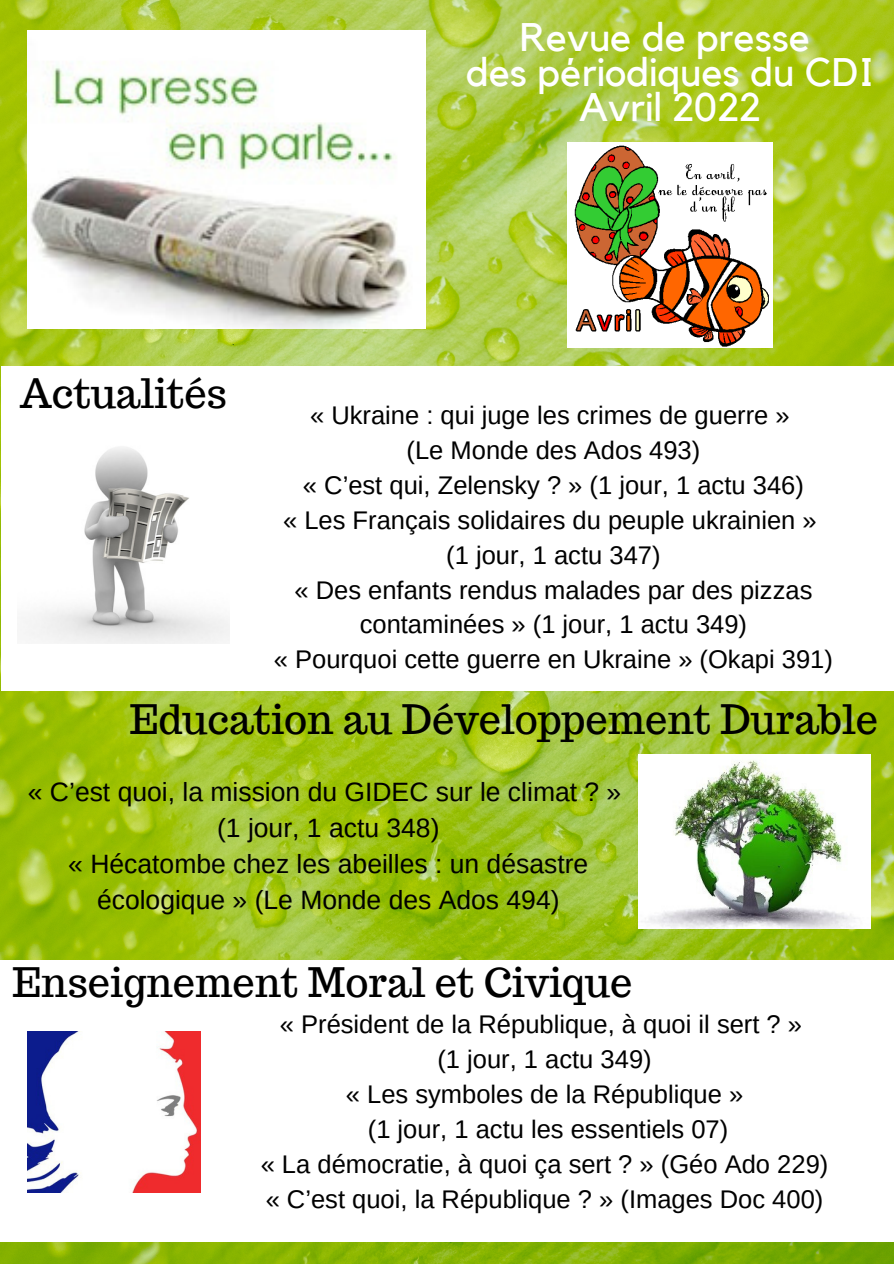
<style>
.page{position:relative;width:894px;height:1264px;background:#fff}
.page>*{position:absolute;margin:0;border:0;box-sizing:border-box;transform-origin:0 0}
.t1{font:39.75px "Trocchi";color:#000}
.t2{font:39.75px "Kollektif";color:#fff}
.t3{font:26.55px/36px "Arimo";color:#000;text-align:center}
.t4{font:25.5px/35px "Arimo";color:#000;text-align:center}
</style>
<div class="page">
<img style="left:0;top:0;width:893px;height:1263px">
<img style="left:28px;top:30px;width:397px;height:299px">
<div style="left:1px;top:366px;width:892px;height:324px;background:#fff"></div>
<img style="left:24px;top:447px;width:205px;height:196px">
<div style="left:0;top:959px;width:893px;height:282px;background:#fff"></div>
<img style="left:567px;top:143px;width:205px;height:205px">
<img style="left:638px;top:754px;width:232px;height:174px">
<img style="left:28px;top:1031px;width:172px;height:161px">
<p class="t2" style="left:519px;top:19px;width:291px">Revue de presse</p>
<p class="t2" style="left:465px;top:53px;width:410px">des périodiques du CDI</p>
<p class="t2" style="left:579px;top:88px;width:183px">Avril 2022</p>
<p class="t1" style="left:20px;top:368px;width:209px">Actualités</p>
<p class="t4" style="left:310px;top:397px;width:481px">« Ukraine : qui juge les crimes de guerre »</p>
<p class="t4" style="left:406px;top:432px;width:295px">(Le Monde des Ados 493)</p>
<p class="t4" style="left:303px;top:467px;width:502px">« C’est qui, Zelensky ? » (1 jour, 1 actu 346)</p>
<p class="t4" style="left:283px;top:502px;width:535px">« Les Français solidaires du peuple ukrainien »</p>
<p class="t4" style="left:446px;top:537px;width:216px">(1 jour, 1 actu 347)</p>
<p class="t4" style="left:294px;top:572px;width:519px">« Des enfants rendus malades par des pizzas contaminées » (1 jour, 1 actu 349)</p>
<p class="t4" style="left:274px;top:642px;width:560px">« Pourquoi cette guerre en Ukraine » (Okapi 391)</p>
<p class="t1" style="left:130px;top:693px;width:749px">Education au Développement Durable</p>
<p class="t3" style="left:28px;top:773px;width:595px">« C’est quoi, la mission du GIDEC sur le climat ? »</p>
<p class="t3" style="left:217px;top:809px;width:224px">(1 jour, 1 actu 348)</p>
<p class="t3" style="left:68px;top:845px;width:521px">« Hécatombe chez les abeilles : un désastre écologique » (Le Monde des Ados 494)</p>
<p class="t1" style="left:13px;top:957px;width:621px">Enseignement Moral et Civique</p>
<p class="t4" style="left:280px;top:1007px;width:523px">« Président de la République, à quoi il sert ? »</p>
<p class="t4" style="left:437px;top:1041px;width:216px">(1 jour, 1 actu 349)</p>
<p class="t4" style="left:346px;top:1076px;width:399px">« Les symboles de la République »</p>
<p class="t4" style="left:368px;top:1111px;width:362px">(1 jour, 1 actu les essentiels 07)</p>
<p class="t4" style="left:260px;top:1146px;width:569px">« La démocratie, à quoi ça sert ? » (Géo Ado 229)</p>
<p class="t4" style="left:265px;top:1181px;width:559px">« C’est quoi, la République ? » (Images Doc 400)</p>
</div>
